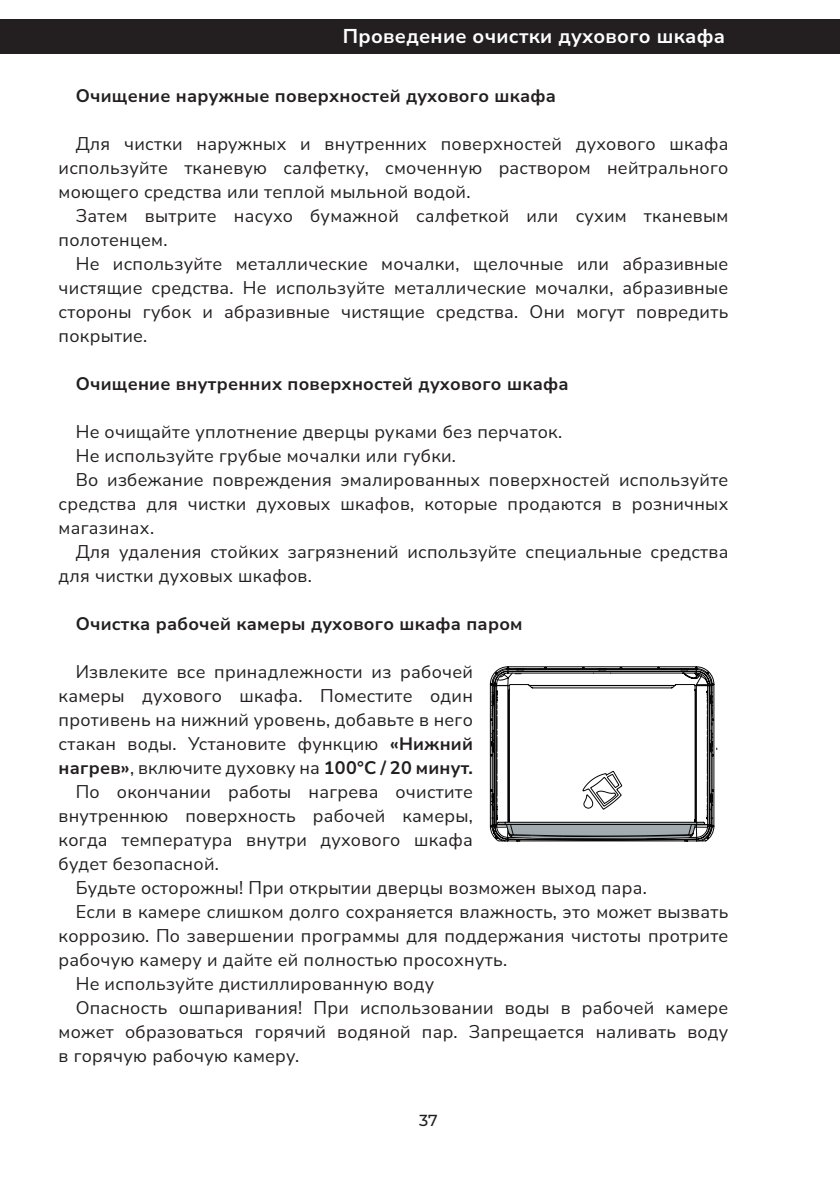
<style>
.page{position:relative;width:840px;height:1191px;background:#fff}
.page>*{position:absolute;margin:0;border:0;box-sizing:border-box;transform-origin:0 0}
.Заголовок_9_Bold{font:700 20px "Nunito Sans";letter-spacing:.015em;color:#fff}
.Заголовок_9_Bold-2{font:18px/24px "Nunito Sans";letter-spacing:.015em;color:#231f20;text-align:justify}
.Заголовок_9_Bold-3{font:700 18px "Nunito Sans";letter-spacing:.015em;color:#231f20}
.t1{font:500 16px "Montserrat";color:#231f20}
.s1{font-weight:700}
</style>
<div class="page">
<div style="left:0;top:19px;width:839px;height:35px;background:#231f20"></div>
<svg style="left:489px;top:666px;width:226px;height:175px"></svg>
<p class="Заголовок_9_Bold" style="left:342px;top:21px;width:383px">Проведение очистки духового шкафа</p>
<p class="Заголовок_9_Bold-3" style="left:76px;top:83px;width:481px">Очищение наружные поверхностей духового шкафа</p>
<p class="Заголовок_9_Bold-2" style="left:59px;top:131px;width:670px;text-indent:17px">Для чистки наружных и внутренних поверхностей духового шкафа используйте тканевую салфетку, смоченную раствором нейтрального моющего средства или теплой мыльной водой.</p>
<p class="Заголовок_9_Bold-2" style="left:59px;top:203px;width:670px;text-indent:17px">Затем вытрите насухо бумажной салфеткой или сухим тканевым полотенцем.</p>
<p class="Заголовок_9_Bold-2" style="left:59px;top:251px;width:670px;text-indent:17px">Не используйте металлические мочалки, щелочные или абразивные чистящие средства. Не используйте металлические мочалки, абразивные стороны губок и абразивные чистящие средства. Они могут повредить покрытие.</p>
<p class="Заголовок_9_Bold-3" style="left:76px;top:371px;width:494px">Очищение внутренних поверхностей духового шкафа</p>
<p class="Заголовок_9_Bold-2" style="left:76px;top:419px;width:487px">Не очищайте уплотнение дверцы руками без перчаток.</p>
<p class="Заголовок_9_Bold-2" style="left:76px;top:443px;width:381px">Не используйте грубые мочалки или губки.</p>
<p class="Заголовок_9_Bold-2" style="left:59px;top:467px;width:670px;text-indent:17px">Во избежание повреждения эмалированных поверхностей используйте средства для чистки духовых шкафов, которые продаются в розничных магазинах.</p>
<p class="Заголовок_9_Bold-2" style="left:59px;top:539px;width:670px;text-indent:17px">Для удаления стойких загрязнений используйте специальные средства для чистки духовых шкафов.</p>
<p class="Заголовок_9_Bold-3" style="left:76px;top:611px;width:448px">Очистка рабочей камеры духового шкафа паром</p>
<p class="Заголовок_9_Bold-2" style="left:59px;top:659px;width:415px;text-indent:17px">Извлеките все принадлежности из рабочей камеры духового шкафа. Поместите один противень на нижний уровень, добавьте в него стакан воды. Установите функцию <span class="s1">«Нижний нагрев»</span>, включите духовку на <span class="s1">100°С / 20 минут.</span></p>
<p class="Заголовок_9_Bold-2" style="left:59px;top:779px;width:415px;text-indent:17px">По окончании работы нагрева очистите внутреннюю поверхность рабочей камеры, когда температура внутри духового шкафа будет безопасной.</p>
<p class="Заголовок_9_Bold-2" style="left:76px;top:875px;width:572px">Будьте осторожны! При открытии дверцы возможен выход пара.</p>
<p class="Заголовок_9_Bold-2" style="left:59px;top:899px;width:670px;text-indent:17px">Если в камере слишком долго сохраняется влажность, это может вызвать коррозию. По завершении программы для поддержания чистоты протрите рабочую камеру и дайте ей полностью просохнуть.</p>
<p class="Заголовок_9_Bold-2" style="left:76px;top:971px;width:360px">Не используйте дистиллированную воду</p>
<p class="Заголовок_9_Bold-2" style="left:59px;top:995px;width:670px;text-indent:17px">Опасность ошпаривания! При использовании воды в рабочей камере может образоваться горячий водяной пар. Запрещается наливать воду в горячую рабочую камеру.</p>
<p class="t1" style="left:419px;top:1108px;width:20px">37</p>
</div>
